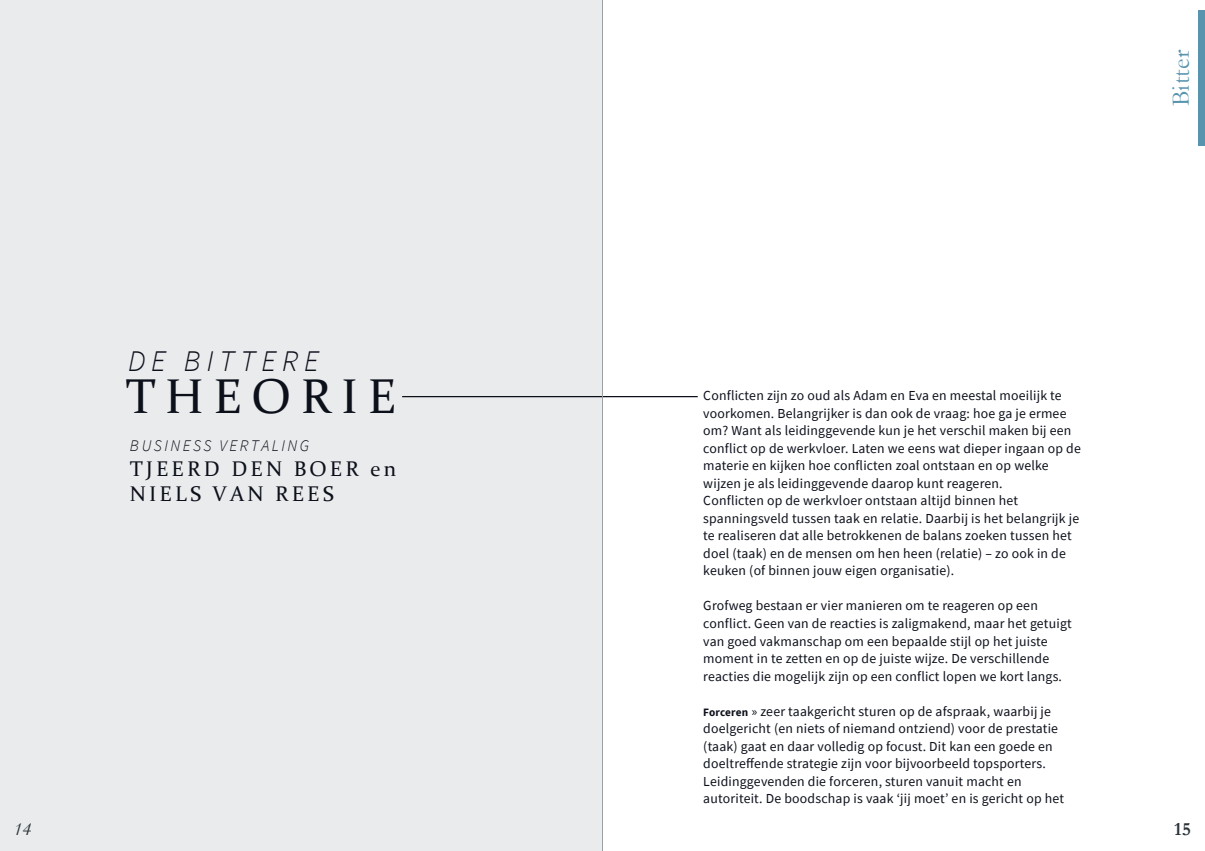
<style>
.page{position:relative;width:1205px;height:851px;background:#fff}
.page>*{position:absolute;margin:0;border:0;box-sizing:border-box;transform-origin:0 0}
.t1{font:48.88px "Constantia";letter-spacing:.2em;color:#0c101a}
.t2{font:italic 300 30px "Source Sans Pro";letter-spacing:.2em;color:#0c101a}
.t3{font:25px "Garamond";letter-spacing:.015em;color:#5994af}
.t4{font:21.25px/25px "Constantia";letter-spacing:.15em;color:#0c101a}
.t5{font:italic 18.75px "Garamond";color:#2b3237}
.t6{font:700 18.75px "Garamond";color:#2b3237}
.t7{font:italic 300 16.25px "Source Sans Pro";letter-spacing:.15em;color:#0c101a}
.t8{font:13.75px/17.5px "Source Sans Pro";letter-spacing:.015em;color:#0c101a}
.s1{font-weight:700;font-size:11.25px}
</style>
<div class="page">
<div style="left:0;top:0;width:602px;height:850px;background:#e9ebec"></div>
<hr style="left:402px;top:396px;width:296px;height:1px;background:#0c101a">
<hr style="left:602px;top:0;width:1px;height:850px;background:#9da0a3">
<div style="left:1198px;top:11px;width:7px;height:135px;background:#5994ae"></div>
<h2 class="t2" style="left:128px;top:348px;width:192px">DE BITTERE</h2>
<h1 class="t1" style="left:125px;top:376px;width:272px">THEORIE</h1>
<p class="t7" style="left:130px;top:438px;width:181px">BUSINESS VERTALING</p>
<h3 class="t4" style="left:130px;top:457px;width:268px">TJEERD DEN BOER en<br>NIELS VAN REES</h3>
<h3 class="t3" style="left:1172px;top:106px;width:58px;rotate:-90deg">Bitter</h3>
<p class="t8" style="left:703px;top:388px;width:379px">Conflicten zijn zo oud als Adam en Eva en meestal moeilijk te voorkomen. Belangrijker is dan ook de vraag: hoe ga je ermee om? Want als leidinggevende kun je het verschil maken bij een conflict op de werkvloer. Laten we eens wat dieper ingaan op de materie en kijken hoe conflicten zoal ontstaan en op welke wijzen je als leidinggevende daarop kunt reageren.<br>Conflicten op de werkvloer ontstaan altijd binnen het spanningsveld tussen taak en relatie. Daarbij is het belangrijk je te realiseren dat alle betrokkenen de balans zoeken tussen het doel (taak) en de mensen om hen heen (relatie) – zo ook in de keuken (of binnen jouw eigen organisatie).</p>
<p class="t8" style="left:703px;top:598px;width:370px">Grofweg bestaan er vier manieren om te reageren op een conflict. Geen van de reacties is zaligmakend, maar het getuigt van goed vakmanschap om een bepaalde stijl op het juiste moment in te zetten en op de juiste wijze. De verschillende reacties die mogelijk zijn op een conflict lopen we kort langs.</p>
<p class="t8" style="left:703px;top:703px;width:362px"><span class="s1">Forceren</span> » zeer taakgericht sturen op de afspraak, waarbij je doelgericht (en niets of niemand ontziend) voor de prestatie (taak) gaat en daar volledig op focust. Dit kan een goede en doeltreffende strategie zijn voor bijvoorbeeld topsporters.<br>Leidinggevenden die forceren, sturen vanuit macht en autoriteit. De boodschap is vaak ‘jij moet’ en is gericht op het</p>
<h3 class="t5" style="left:14px;top:822px;width:20px">14</h3>
<h3 class="t6" style="left:1174px;top:822px;width:18px">15</h3>
</div>
